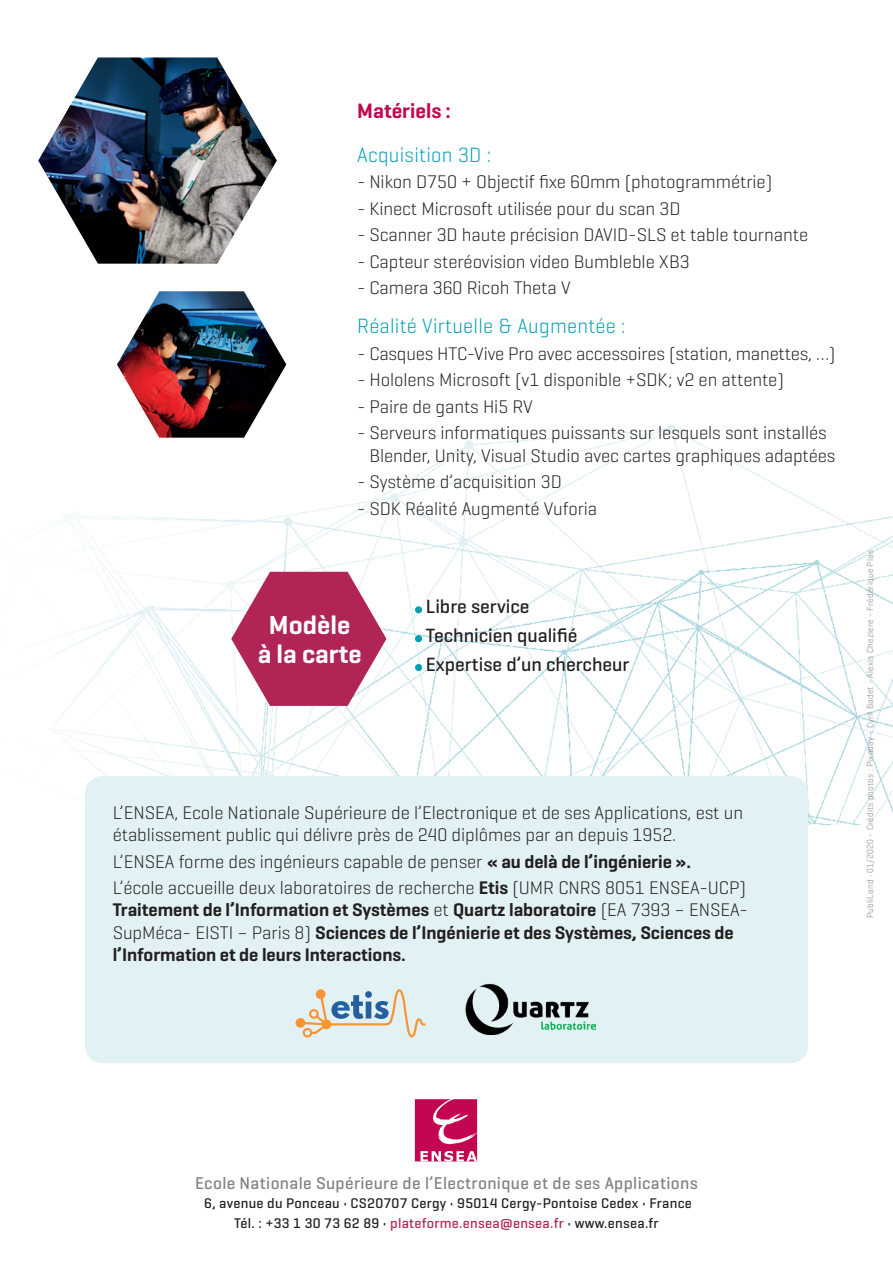
<style>
.page{position:relative;width:893px;height:1263px;background:#fff}
.page>*{position:absolute;margin:0;border:0;box-sizing:border-box;transform-origin:0 0}
.t1{font:600 26.55px/29.2px "Geogrotesque";color:#fff;text-align:center}
.t2{font:600 21.15px "Geogrotesque";color:#c30552}
.t3{font:300 21px "Geogrotesque";letter-spacing:.015em;color:#009eb4}
.t4{font:500 19.5px/28.8px "Geogrotesque";color:#231f20}
.t5{font:300 18.6px/22.4px "Geogrotesque";letter-spacing:-.005em;color:#231f20}
.t6{font:600 18.6px/22.4px "Geogrotesque";letter-spacing:-.005em;color:#231f20}
.t7{font:500 17.25px "Geogrotesque";letter-spacing:.02em;color:#808285}
.t8{font:500 14.25px/19.5px "Geogrotesque";letter-spacing:.02em;color:#231f20;text-align:center}
.t9{font:300 9px "Geogrotesque";letter-spacing:.02em;color:#808285}
.s1{font-weight:600}
.s2{font-weight:300}
.s3{color:#b02556}
</style>
<div class="page">
<img style="left:49px;top:424px;width:844px;height:401px">
<img style="left:38px;top:57px;width:239px;height:207px">
<svg style="left:231px;top:572px;width:155px;height:134px"></svg>
<div style="left:415px;top:606px;width:7px;height:7px;background:#009eb4;border-radius:50%"></div>
<div style="left:415px;top:635px;width:7px;height:7px;background:#009eb4;border-radius:50%"></div>
<div style="left:415px;top:664px;width:7px;height:7px;background:#009eb4;border-radius:50%"></div>
<div style="left:85px;top:776px;width:723px;height:287px;background:#e2f1f4;border-radius:17px"></div>
<svg style="left:296px;top:989px;width:129px;height:48px"></svg>
<img style="left:465px;top:983px;width:130px;height:51px">
<svg style="left:415px;top:1099px;width:63px;height:62px;background:#ce3472"></svg>
<img style="left:117px;top:291px;width:169px;height:147px">
<p class="t2" style="left:357px;top:98px;width:95px">Matériels :</p>
<p class="t3" style="left:357px;top:141px;width:135px">Acquisition 3D :</p>
<p class="t5" style="left:357px;top:170px;width:417px">- Nikon D750 + Objectif fixe 60mm (photogrammétrie)</p>
<p class="t5" style="left:357px;top:197px;width:325px">- Kinect Microsoft utilisée pour du scan 3D</p>
<p class="t5" style="left:357px;top:223px;width:452px">- Scanner 3D haute précision DAVID-SLS et table tournante</p>
<p class="t5" style="left:357px;top:250px;width:334px">- Capteur steréovision video Bumbleble XB3</p>
<p class="t5" style="left:357px;top:276px;width:215px">- Camera 360 Ricoh Theta V</p>
<p class="t3" style="left:357px;top:313px;width:270px">Réalité Virtuelle &amp; Augmentée :</p>
<p class="t5" style="left:357px;top:341px;width:480px">- Casques HTC-Vive Pro avec accessoires (station, manettes, …)</p>
<p class="t5" style="left:357px;top:368px;width:428px">- Hololens Microsoft (v1 disponible +SDK; v2 en attente)</p>
<p class="t5" style="left:357px;top:395px;width:177px">- Paire de gants Hi5 RV</p>
<p class="t5" style="left:369px;top:421px;width:468px;text-indent:-12px">- Serveurs informatiques puissants sur lesquels sont installés<br>Blender, Unity, Visual Studio avec cartes graphiques adaptées</p>
<p class="t5" style="left:357px;top:470px;width:206px">- Système d’acquisition 3D</p>
<p class="t5" style="left:357px;top:496px;width:242px">- SDK Réalité Augmenté Vuforia</p>
<h1 class="t1" style="left:258px;top:610px;width:105px">Modèle<br>à la carte</h1>
<p class="t4" style="left:426px;top:592px;width:205px">Libre service<br>Technicien qualifié<br>Expertise d’un chercheur</p>
<p class="t5" style="left:113px;top:801px;width:632px">L’ENSEA, Ecole Nationale Supérieure de l’Electronique et de ses Applications, est un établissement public qui délivre près de 240 diplômes par an depuis 1952.</p>
<p class="t5" style="left:113px;top:847px;width:635px;line-height:26.5px">L’ENSEA forme des ingénieurs capable de penser <span class="s1">« au delà de l’ingénierie ».<br></span>L’école accueille deux laboratoires de recherche <span class="s1">Etis</span> (UMR CNRS 8051 ENSEA-UCP)</p>
<p class="t6" style="left:113px;top:899px;width:637px">Traitement de l’Information et Systèmes <span class="s2">et</span> Quartz laboratoire <span class="s2">(EA 7393 – ENSEA-<br>SupMéca- EISTI – Paris 8)</span> Sciences de l’Ingénierie et des Systèmes, Sciences de l’Information et de leurs Interactions.</p>
<p class="t9" style="left:864px;top:918px;width:369px;rotate:-90deg">PubliLand • 01/2020 - Crédits photos : Pixabay - Cyril Badet - Alexis Cheziere - Frédérique Plas</p>
<p class="t7" style="left:195px;top:1172px;width:504px">Ecole Nationale Supérieure de l’Electronique et de ses Applications</p>
<p class="t8" style="left:204px;top:1193px;width:489px">6, avenue du Ponceau • CS20707 Cergy • 95014 Cergy-Pontoise Cedex • France<br>Tél. : +33 1 30 73 62 89 • <span class="s3">plateforme.ensea@ensea.fr</span> • www.ensea.fr</p>
</div>
